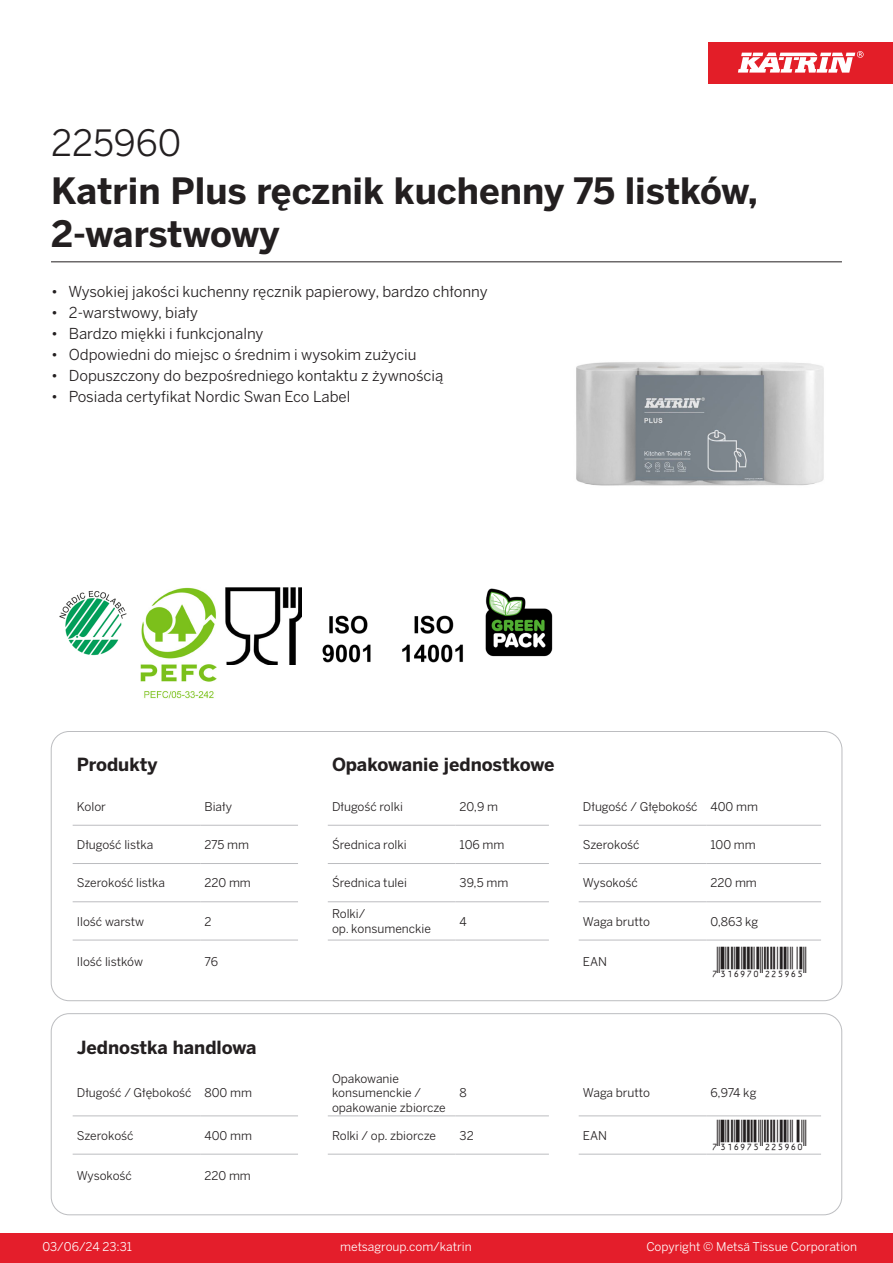
<style>
.page{position:relative;width:893px;height:1263px;background:#fff}
.page>*{position:absolute;margin:0;border:0;box-sizing:border-box;transform-origin:0 0}
.Product_Name{font:700 36px/43.2px "Benton Sans";color:#231f20}
.External_material_co{font:36px "Benton Sans";color:#231f20}
.T_EAN{font:30px "Viisas EAN Matala";color:#231f20}
.T_TableHeader{font:700 18px "Benton Sans";color:#231f20}
.MarketingBullets{font:15px "Benton Sans";color:#231f20}
.T_TableBody{font:12px/14.4px "Benton Sans";color:#231f20}
.t1{font:12px "Benton Sans";color:#fff}
</style>
<div class="page">
<div style="left:0;top:1233px;width:893px;height:30px;background:#e41e2b"></div>
<div style="left:708px;top:43px;width:185px;height:41px;background:#e31e28"></div>
<svg style="left:738px;top:51px;width:126px;height:22px"></svg>
<hr style="left:73px;top:825px;width:127px;height:1px;background:#bcbdc0">
<hr style="left:200px;top:825px;width:98px;height:1px;background:#bcbdc0">
<hr style="left:328px;top:825px;width:127px;height:1px;background:#bcbdc0">
<hr style="left:455px;top:825px;width:94px;height:1px;background:#bcbdc0">
<hr style="left:579px;top:825px;width:127px;height:1px;background:#bcbdc0">
<hr style="left:706px;top:825px;width:115px;height:1px;background:#bcbdc0">
<hr style="left:73px;top:863px;width:127px;height:1px;background:#bcbdc0">
<hr style="left:200px;top:863px;width:98px;height:1px;background:#bcbdc0">
<hr style="left:328px;top:863px;width:127px;height:1px;background:#bcbdc0">
<hr style="left:455px;top:863px;width:94px;height:1px;background:#bcbdc0">
<hr style="left:579px;top:863px;width:127px;height:1px;background:#bcbdc0">
<hr style="left:706px;top:863px;width:115px;height:1px;background:#bcbdc0">
<hr style="left:73px;top:901px;width:127px;height:1px;background:#bcbdc0">
<hr style="left:200px;top:901px;width:98px;height:1px;background:#bcbdc0">
<hr style="left:328px;top:901px;width:127px;height:1px;background:#bcbdc0">
<hr style="left:455px;top:901px;width:94px;height:1px;background:#bcbdc0">
<hr style="left:579px;top:901px;width:127px;height:1px;background:#bcbdc0">
<hr style="left:706px;top:901px;width:115px;height:1px;background:#bcbdc0">
<hr style="left:73px;top:940px;width:127px;height:1px;background:#bcbdc0">
<hr style="left:200px;top:940px;width:98px;height:1px;background:#bcbdc0">
<hr style="left:328px;top:940px;width:127px;height:1px;background:#bcbdc0">
<hr style="left:455px;top:940px;width:94px;height:1px;background:#bcbdc0">
<hr style="left:579px;top:940px;width:127px;height:1px;background:#bcbdc0">
<hr style="left:706px;top:940px;width:115px;height:1px;background:#bcbdc0">
<hr style="left:73px;top:1115px;width:127px;height:1px;background:#bcbdc0">
<hr style="left:200px;top:1115px;width:98px;height:1px;background:#bcbdc0">
<hr style="left:328px;top:1115px;width:127px;height:1px;background:#bcbdc0">
<hr style="left:455px;top:1115px;width:94px;height:1px;background:#bcbdc0">
<hr style="left:579px;top:1115px;width:127px;height:1px;background:#bcbdc0">
<hr style="left:706px;top:1115px;width:115px;height:1px;background:#bcbdc0">
<hr style="left:73px;top:1154px;width:127px;height:1px;background:#bcbdc0">
<hr style="left:200px;top:1154px;width:98px;height:1px;background:#bcbdc0">
<hr style="left:328px;top:1154px;width:127px;height:1px;background:#bcbdc0">
<hr style="left:455px;top:1154px;width:94px;height:1px;background:#bcbdc0">
<hr style="left:579px;top:1154px;width:127px;height:1px;background:#bcbdc0">
<hr style="left:706px;top:1154px;width:115px;height:1px;background:#bcbdc0">
<div style="left:51px;top:1013px;width:791px;height:202px;border:1px solid #bcbdc0;border-radius:18px"></div>
<img style="left:576px;top:362px;width:248px;height:124px">
<img style="left:59px;top:590px;width:68px;height:66px">
<img style="left:140px;top:587px;width:77px;height:112px">
<img style="left:225px;top:587px;width:77px;height:77px">
<img style="left:322px;top:615px;width:49px;height:48px">
<img style="left:402px;top:615px;width:61px;height:48px">
<img style="left:485px;top:588px;width:68px;height:69px">
<hr style="left:51px;top:261px;width:791px;height:1px;background:#231f20">
<p class="External_material_co" style="left:51px;top:121px;width:132px">225960</p>
<p class="Product_Name" style="left:51px;top:170px;width:708px">Katrin Plus ręcznik kuchenny 75 listków,<br>2-warstwowy</p>
<p class="MarketingBullets" style="left:51px;top:282px;width:438px">• Wysokiej jakości kuchenny ręcznik papierowy, bardzo chłonny</p>
<p class="MarketingBullets" style="left:51px;top:303px;width:149px">• 2-warstwowy, biały</p>
<p class="MarketingBullets" style="left:51px;top:324px;width:214px">• Bardzo miękki i funkcjonalny</p>
<p class="MarketingBullets" style="left:51px;top:345px;width:367px">• Odpowiedni do miejsc o średnim i wysokim zużyciu</p>
<p class="MarketingBullets" style="left:51px;top:366px;width:394px">• Dopuszczony do bezpośredniego kontaktu z żywnością</p>
<p class="MarketingBullets" style="left:51px;top:387px;width:301px">• Posiada certyfikat Nordic Swan Eco Label</p>
<p class="T_TableHeader" style="left:77px;top:753px;width:82px">Produkty</p>
<p class="T_TableHeader" style="left:332px;top:753px;width:224px">Opakowanie jednostkowe</p>
<p class="T_TableBody" style="left:77px;top:799px;width:31px">Kolor</p>
<p class="T_TableBody" style="left:204px;top:799px;width:29px">Biały</p>
<p class="T_TableBody" style="left:332px;top:799px;width:72px">Długość rolki</p>
<p class="T_TableBody" style="left:460px;top:799px;width:40px">20,9 m</p>
<p class="T_TableBody" style="left:583px;top:799px;width:116px">Długość / Głębokość</p>
<p class="T_TableBody" style="left:710px;top:799px;width:49px">400 mm</p>
<p class="T_TableBody" style="left:77px;top:837px;width:78px">Długość listka</p>
<p class="T_TableBody" style="left:204px;top:837px;width:46px">275 mm</p>
<p class="T_TableBody" style="left:332px;top:837px;width:76px">Średnica rolki</p>
<p class="T_TableBody" style="left:460px;top:837px;width:46px">106 mm</p>
<p class="T_TableBody" style="left:583px;top:837px;width:58px">Szerokość</p>
<p class="T_TableBody" style="left:710px;top:837px;width:47px">100 mm</p>
<p class="T_TableBody" style="left:77px;top:876px;width:90px">Szerokość listka</p>
<p class="T_TableBody" style="left:204px;top:876px;width:48px">220 mm</p>
<p class="T_TableBody" style="left:332px;top:876px;width:76px">Średnica tulei</p>
<p class="T_TableBody" style="left:460px;top:876px;width:50px">39,5 mm</p>
<p class="T_TableBody" style="left:583px;top:876px;width:56px">Wysokość</p>
<p class="T_TableBody" style="left:710px;top:876px;width:48px">220 mm</p>
<p class="T_TableBody" style="left:77px;top:914px;width:69px">Ilość warstw</p>
<p class="T_TableBody" style="left:204px;top:914px;width:9px">2</p>
<p class="T_TableBody" style="left:332px;top:907px;width:35px">Rolki/</p>
<p class="T_TableBody" style="left:332px;top:921px;width:100px">op. konsumenckie</p>
<p class="T_TableBody" style="left:460px;top:914px;width:9px">4</p>
<p class="T_TableBody" style="left:583px;top:914px;width:69px">Waga brutto</p>
<p class="T_TableBody" style="left:710px;top:914px;width:49px">0,863 kg</p>
<p class="T_TableBody" style="left:77px;top:954px;width:68px">Ilość listków</p>
<p class="T_TableBody" style="left:204px;top:954px;width:15px">76</p>
<p class="T_TableBody" style="left:583px;top:954px;width:26px">EAN</p>
<p class="T_EAN" style="left:710px;top:946px;width:97px">*7316970225965*</p>
<p class="T_TableHeader" style="left:77px;top:1036px;width:181px">Jednostka handlowa</p>
<p class="T_TableBody" style="left:77px;top:1086px;width:116px">Długość / Głębokość</p>
<p class="T_TableBody" style="left:204px;top:1086px;width:49px">800 mm</p>
<p class="T_TableBody" style="left:332px;top:1071px;width:115px">Opakowanie konsumenckie / opakowanie zbiorcze</p>
<p class="T_TableBody" style="left:460px;top:1086px;width:9px">8</p>
<p class="T_TableBody" style="left:583px;top:1086px;width:69px">Waga brutto</p>
<p class="T_TableBody" style="left:710px;top:1086px;width:47px">6,974 kg</p>
<p class="T_TableBody" style="left:77px;top:1128px;width:58px">Szerokość</p>
<p class="T_TableBody" style="left:204px;top:1128px;width:49px">400 mm</p>
<p class="T_TableBody" style="left:332px;top:1128px;width:105px">Rolki / op. zbiorcze</p>
<p class="T_TableBody" style="left:460px;top:1128px;width:16px">32</p>
<p class="T_TableBody" style="left:583px;top:1128px;width:26px">EAN</p>
<p class="T_EAN" style="left:710px;top:1119px;width:97px">*7316975225960*</p>
<p class="T_TableBody" style="left:77px;top:1168px;width:56px">Wysokość</p>
<p class="T_TableBody" style="left:204px;top:1168px;width:48px">220 mm</p>
<p class="t1" style="left:43px;top:1239px;width:91px">03/06/24 23:31</p>
<p class="t1" style="left:340px;top:1239px;width:133px">metsagroup.com/katrin</p>
<p class="t1" style="left:646px;top:1239px;width:212px">Copyright © Metsä Tissue Corporation</p>
</div>
